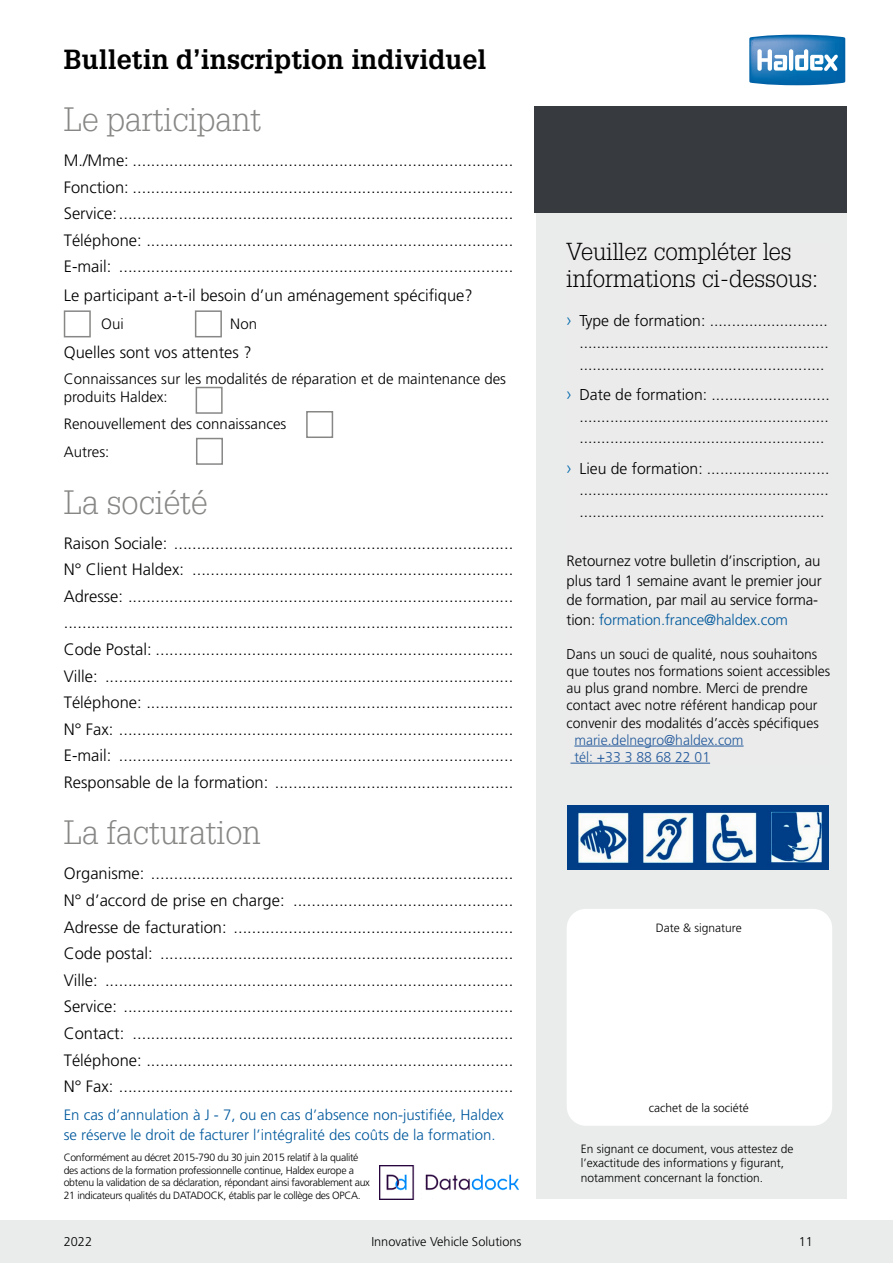
<style>
.page{position:relative;width:893px;height:1263px;background:#fff}
.page>*{position:absolute;margin:0;border:0;box-sizing:border-box;transform-origin:0 0}
.Content_Head{font:300 33px "Glypha LT Std";color:#878786}
.Page_Head{font:700 27px "Glypha LT Std";color:#000}
.Content_Head-2{font:300 24px/27px "Glypha LT Std";color:#000}
.Content_Copy{font:300 16.5px "Frutiger LT";color:#000}
.t1{font:300 15.75px/21.8px "Frutiger LT";color:#000;text-align:justify}
.Content_Copy-2{font:300 15px/19.5px "Frutiger LT";letter-spacing:-.01em;color:#000}
.t2{font:300 15px/19.5px "Frutiger LT";color:#00599d}
.Content_Copy-3{font:300 15px/18px "Frutiger LT Pro";color:#000}
.t3{font:300 14.25px "Frutiger LT";color:#000}
.t4{font:300 14.25px "Frutiger LT";color:#245a9c}
.t5{font:300 12.75px "Frutiger LT";color:#000}
.t6{font:300 12px/14.4px "Frutiger LT";color:#000}
.t7{font:300 10.5px/12.6px "Frutiger LT";letter-spacing:-.03em;color:#000}
.s1{font-size:18px;color:#006aac}
.s2{color:#00599d}
</style>
<div class="page">
<svg style="left:749px;top:34px;width:97px;height:51px"></svg>
<div style="left:536px;top:213px;width:310px;height:986px;background:#eaebeb"></div>
<div style="left:535px;top:106px;width:310px;height:107px;background:#373a3e"></div>
<hr style="left:574px;top:746px;width:170px;height:1px;background:#245a9c">
<hr style="left:570px;top:763px;width:140px;height:1px;background:#245a9c">
<img style="left:380px;top:1165px;width:139px;height:35px">
<img style="left:567px;top:805px;width:262px;height:64px">
<div style="left:567px;top:909px;width:265px;height:217px;background:#fff;border-radius:19px"></div>
<div style="left:196px;top:387px;width:27px;height:27px;border:2px solid #878786"></div>
<div style="left:306px;top:411px;width:27px;height:27px;border:2px solid #878786"></div>
<div style="left:64px;top:310px;width:27px;height:27px;border:2px solid #878786"></div>
<div style="left:195px;top:310px;width:27px;height:27px;border:2px solid #878786"></div>
<div style="left:196px;top:438px;width:27px;height:27px;border:2px solid #878786"></div>
<div style="left:0;top:1220px;width:893px;height:43px;background:#eaebeb"></div>
<p class="Page_Head" style="left:64px;top:43px;width:424px">Bulletin d’inscription individuel</p>
<p class="Content_Head" style="left:64px;top:101px;width:199px">Le participant</p>
<p class="Content_Copy" style="left:64px;top:151px;width:451px">M./Mme: ...................................................................................</p>
<p class="Content_Copy" style="left:64px;top:178px;width:451px">Fonction: ...................................................................................</p>
<p class="Content_Copy" style="left:64px;top:204px;width:451px">Service:......................................................................................</p>
<p class="Content_Copy" style="left:64px;top:231px;width:451px">Téléphone: ................................................................................</p>
<p class="Content_Copy" style="left:64px;top:257px;width:451px">E-mail: ......................................................................................</p>
<p class="Content_Copy" style="left:64px;top:286px;width:410px">Le participant a-t-il besoin d’un aménagement spécifique?</p>
<p class="Content_Copy-2" style="left:101px;top:314px;width:24px">Oui</p>
<p class="Content_Copy-2" style="left:230px;top:314px;width:28px">Non</p>
<p class="Content_Copy" style="left:64px;top:342px;width:189px">Quelles sont vos attentes ?</p>
<p class="Content_Copy-3" style="left:64px;top:370px;width:444px">Connaissances sur les modalités de réparation et de maintenance des produits Haldex:</p>
<p class="Content_Copy-3" style="left:64px;top:415px;width:224px">Renouvellement des connaissances</p>
<p class="Content_Copy-3" style="left:64px;top:443px;width:47px">Autres:</p>
<p class="Content_Head" style="left:64px;top:483px;width:145px">La société</p>
<p class="Content_Copy" style="left:64px;top:534px;width:451px">Raison Sociale: ..........................................................................</p>
<p class="Content_Copy" style="left:64px;top:560px;width:451px">N° Client Haldex: ......................................................................</p>
<p class="Content_Copy" style="left:64px;top:587px;width:451px">Adresse: ....................................................................................</p>
<p class="Content_Copy" style="left:64px;top:613px;width:451px">..................................................................................................</p>
<p class="Content_Copy" style="left:64px;top:640px;width:451px">Code Postal: ..............................................................................</p>
<p class="Content_Copy" style="left:64px;top:666px;width:451px">Ville: .........................................................................................</p>
<p class="Content_Copy" style="left:64px;top:693px;width:451px">Téléphone: ................................................................................</p>
<p class="Content_Copy" style="left:64px;top:720px;width:451px">N° Fax: ......................................................................................</p>
<p class="Content_Copy" style="left:64px;top:746px;width:451px">E-mail: ......................................................................................</p>
<p class="Content_Copy" style="left:64px;top:773px;width:451px">Responsable de la formation: ....................................................</p>
<p class="Content_Head" style="left:64px;top:814px;width:199px">La facturation</p>
<p class="Content_Copy" style="left:64px;top:864px;width:451px">Organisme: ...............................................................................</p>
<p class="Content_Copy" style="left:64px;top:891px;width:451px">N° d’accord de prise en charge: ................................................</p>
<p class="Content_Copy" style="left:64px;top:917px;width:451px">Adresse de facturation: .............................................................</p>
<p class="Content_Copy" style="left:64px;top:944px;width:451px">Code postal: .............................................................................</p>
<p class="Content_Copy" style="left:64px;top:971px;width:451px">Ville: .........................................................................................</p>
<p class="Content_Copy" style="left:64px;top:997px;width:451px">Service: .....................................................................................</p>
<p class="Content_Copy" style="left:64px;top:1024px;width:451px">Contact: ...................................................................................</p>
<p class="Content_Copy" style="left:64px;top:1050px;width:451px">Téléphone: ................................................................................</p>
<p class="Content_Copy" style="left:64px;top:1077px;width:451px">N° Fax: ......................................................................................</p>
<p class="t2" style="left:64px;top:1105px;width:442px">En cas d’annulation à J - 7, ou en cas d’absence non-justifiée, Haldex se réserve le droit de facturer l’intégralité des coûts de la formation.</p>
<p class="t7" style="left:64px;top:1151px;width:308px">Conformément au décret 2015-790 du 30 juin 2015 relatif à la qualité des actions de la formation professionnelle continue, Haldex europe a obtenu la validation de sa déclaration, répondant ainsi favorablement aux 21 indicateurs qualités du DATADOCK, établis par le collège des OPCA.</p>
<p class="Content_Head-2" style="left:567px;top:239px;width:253px">Veuillez compléter les informations ci-dessous:</p>
<p class="t1" style="left:579px;top:310px;width:251px;text-indent:-13px"><span class="s1">›</span> Type de formation: ........................... ......................................................... ........................................................</p>
<p class="t1" style="left:579px;top:384px;width:252px;text-indent:-13px"><span class="s1">›</span> Date de formation: ........................... ......................................................... ........................................................</p>
<p class="t1" style="left:579px;top:457px;width:252px;text-indent:-13px"><span class="s1">›</span> Lieu de formation: ............................ ......................................................... ........................................................</p>
<p class="Content_Copy-2" style="left:567px;top:552px;width:257px">Retournez votre bulletin d’inscription, au plus tard 1 semaine avant le premier jour de formation, par mail au service forma&shy;tion: <span class="s2">formation.france@haldex.com</span></p>
<p class="t3" style="left:567px;top:646px;width:252px">Dans un souci de qualité, nous souhaitons</p>
<p class="t3" style="left:567px;top:663px;width:265px">que toutes nos formations soient accessibles</p>
<p class="t3" style="left:567px;top:680px;width:243px">au plus grand nombre. Merci de prendre</p>
<p class="t3" style="left:567px;top:697px;width:252px">contact avec notre référent handicap pour</p>
<p class="t3" style="left:567px;top:714px;width:254px">convenir des modalités d’accès spécifiques</p>
<p class="t4" style="left:574px;top:732px;width:171px">marie.delnegro@haldex.com</p>
<p class="t4" style="left:574px;top:749px;width:137px">tél: +33 3 88 68 22 01</p>
<p class="t6" style="left:656px;top:921px;width:87px">Date &amp; signature</p>
<p class="t6" style="left:649px;top:1101px;width:101px">cachet de la société</p>
<p class="t6" style="left:581px;top:1141px;width:214px">En signant ce document, vous attestez de l’exactitude des informations y figurant, notamment concernant la fonction.</p>
<p class="t5" style="left:64px;top:1234px;width:30px">2022</p>
<p class="t5" style="left:371px;top:1234px;width:152px">Innovative Vehicle Solutions</p>
<p class="t5" style="left:799px;top:1234px;width:16px">11</p>
</div>
